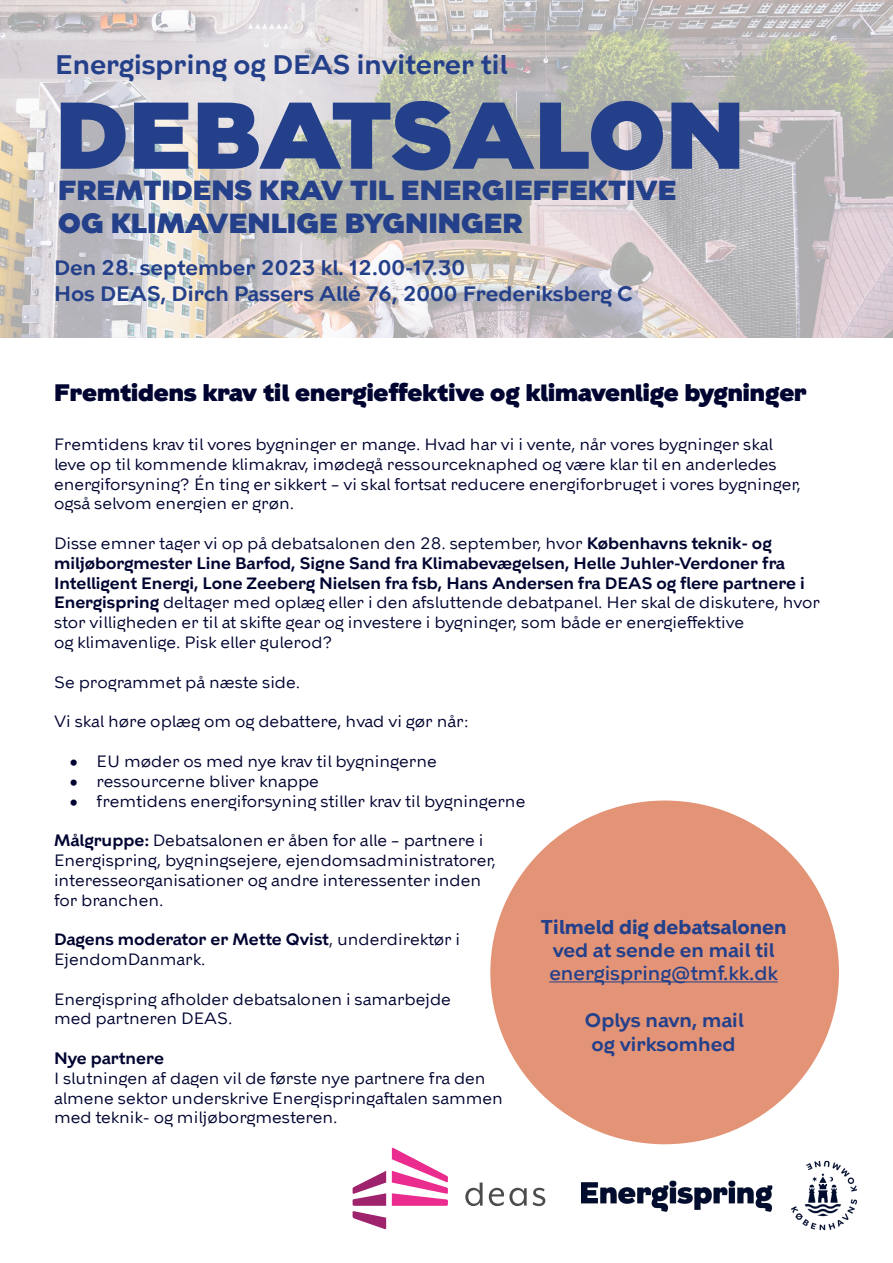
<style>
.page{position:relative;width:893px;height:1263px;background:#fff}
.page>*{position:absolute;margin:0;border:0;box-sizing:border-box;transform-origin:0 0}
.t1{font:900 94.5px "KBH";color:#24408a}
.t2{font:900 27.75px/33.3px "KBH";color:#24408a}
.t3{font:600 27px "KBH";color:#24408a}
.t4{font:900 24px "KBH";color:#000430}
.t5{font:600 21px "KBH";color:#24408a}
.t6{font:500 19.5px/23.4px "KBH";color:#24408a}
.t7{font:600 19.5px "KBH";color:#24408a}
.t8{font:700 19.5px "KBH";color:#24408a}
.t9{font:16.5px/19.8px "KBH";color:#000430}
.s1{font-weight:600}
</style>
<div class="page">
<div style="left:490px;top:800px;width:349px;height:344px;background:#e39477;border-radius:50%"></div>
<hr style="left:549px;top:981px;width:229px;height:1px;background:#24408a">
<img style="left:1px;top:0;width:892px;height:338px">
<img style="left:581px;top:1160px;width:276px;height:71px">
<svg style="left:353px;top:1171px;width:33px;height:58px"></svg>
<svg style="left:392px;top:1148px;width:56px;height:58px"></svg>
<svg style="left:465px;top:1182px;width:80px;height:24px"></svg>
<p class="t3" style="left:55px;top:48px;width:454px">Energispring og DEAS inviterer til</p>
<p class="t1" style="left:55px;top:79px;width:691px">DEBATSALON</p>
<p class="t2" style="left:58px;top:174px;width:620px">FREMTIDENS KRAV TIL ENERGIEFFEKTIVE<br>OG KLIMAVENLIGE BYGNINGER</p>
<p class="t5" style="left:54px;top:255px;width:413px">Den 28. september 2023 kl. 12.00-17.30</p>
<p class="t5" style="left:54px;top:280px;width:580px">Hos DEAS, Dirch Passers Allé 76, 2000 Frederiksberg C</p>
<p class="t4" style="left:54px;top:379px;width:754px">Fremtidens krav til energieffektive og klimavenlige bygninger</p>
<p class="t9" style="left:54px;top:434px;width:749px">Fremtidens krav til vores bygninger er mange. Hvad har vi i vente, når vores bygninger skal leve op til kommende klimakrav, imødegå ressourceknaphed og være klar til en anderledes energiforsyning? Én ting er sikkert – vi skal fortsat reducere energiforbruget i vores bygninger, også selvom energien er grøn.</p>
<p class="t9" style="left:54px;top:533px;width:768px">Disse emner tager vi op på debatsalonen den 28. september, hvor <span class="s1">Københavns teknik- og miljøborgmester Line Barfod, Signe Sand fra Klimabevægelsen, Helle Juhler-Verdoner fra Intelligent Energi, Lone Zeeberg Nielsen fra fsb, Hans Andersen fra DEAS og flere partnere i Energispring</span> deltager med oplæg eller i den afsluttende debatpanel. Her skal de diskutere, hvor stor villigheden er til at skifte gear og investere i bygninger, som både er energieffektive<br>og klimavenlige. Pisk eller gulerod?</p>
<p class="t9" style="left:54px;top:672px;width:248px">Se programmet på næste side.</p>
<p class="t9" style="left:54px;top:711px;width:416px">Vi skal høre oplæg om og debattere, hvad vi gør når:</p>
<p class="t9" style="left:70px;top:751px;width:369px">• EU møder os med nye krav til bygningerne</p>
<p class="t9" style="left:70px;top:771px;width:251px">• ressourcerne bliver knappe</p>
<p class="t9" style="left:70px;top:791px;width:457px">• fremtidens energiforsyning stiller krav til bygningerne</p>
<p class="t9" style="left:54px;top:830px;width:444px"><span class="s1">Målgruppe:</span> Debatsalonen er åben for alle – partnere i Energispring, bygningsejere, ejendomsadministratorer, interesseorganisationer og andre interessenter inden for branchen.</p>
<p class="t9" style="left:54px;top:929px;width:408px"><span class="s1">Dagens moderator er Mette Qvist</span>, underdirektør i<br>EjendomDanmark.</p>
<p class="t9" style="left:54px;top:989px;width:398px">Energispring afholder debatsalonen i samarbejde med partneren DEAS.</p>
<p class="t9" style="left:54px;top:1048px;width:450px"><span class="s1">Nye partnere<br></span>I slutningen af dagen vil de første nye partnere fra den almene sektor underskrive Energispringaftalen sammen med teknik- og miljøborgmesteren.</p>
<p class="t8" style="left:541px;top:915px;width:247px">Tilmeld dig debatsalonen</p>
<p class="t6" style="left:549px;top:938px;width:230px"><span class="s1">ved at sende en mail til </span>energispring@tmf.kk.dk</p>
<p class="t7" style="left:585px;top:1008px;width:160px">Oplys navn, mail</p>
<p class="t7" style="left:592px;top:1032px;width:145px">og virksomhed</p>
</div>
